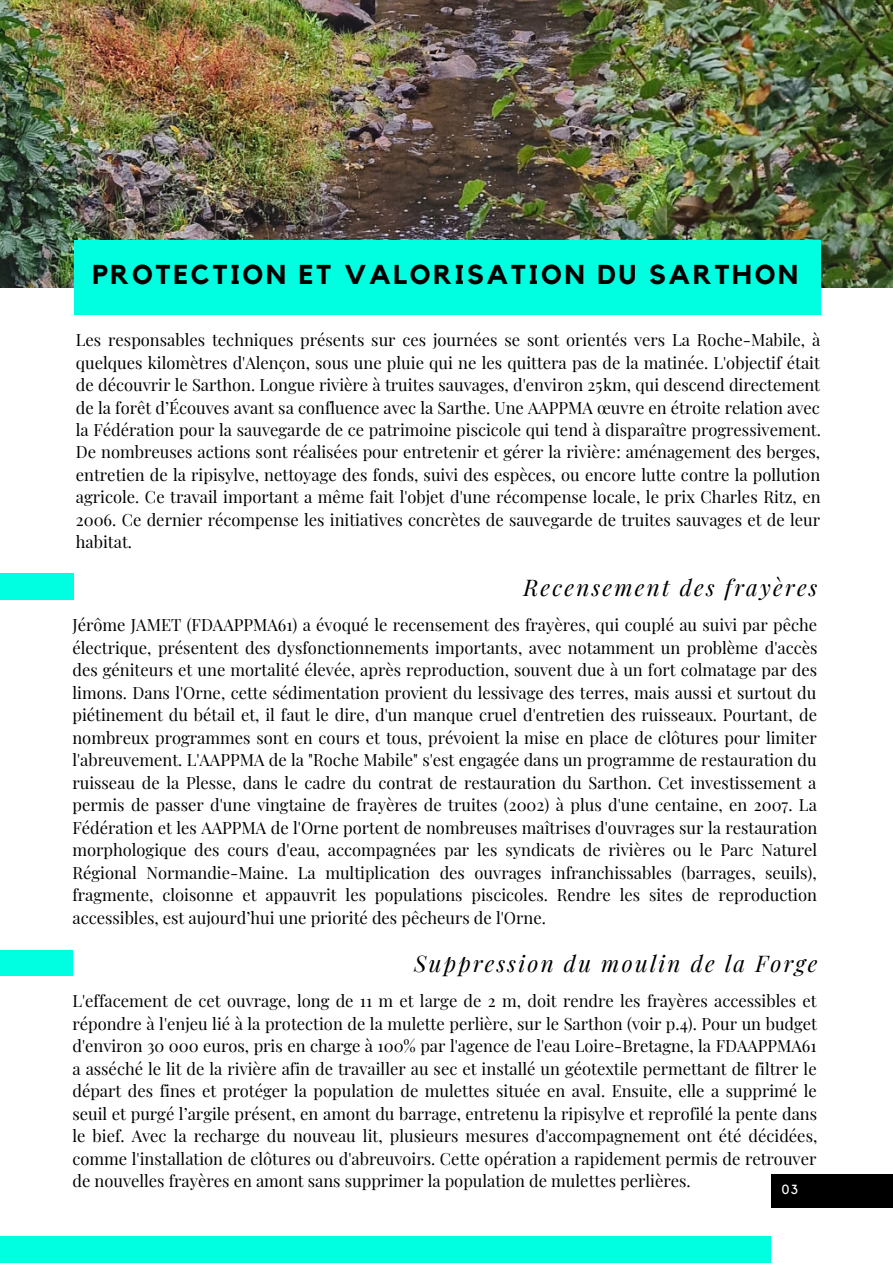
<style>
.page{position:relative;width:893px;height:1264px;background:#fff}
.page>*{position:absolute;margin:0;border:0;box-sizing:border-box;transform-origin:0 0}
.t1{font:700 27.15px "Kollektif";letter-spacing:.1em;color:#000}
.t2{font:italic 22.5px "Playfair Display";letter-spacing:.1em;color:#000}
.t3{font:16.5px/22.5px "Playfair Display";color:#000;text-align:justify}
.t4{font:13.2px "Kollektif";color:#fff}
</style>
<div class="page">
<img style="left:0;top:0;width:892px;height:287px">
<div style="left:74px;top:241px;width:747px;height:74px;background:#00ffe0"></div>
<div style="left:771px;top:1174px;width:121px;height:33px;background:#000"></div>
<div style="left:0;top:1236px;width:770px;height:26px;background:#00ffe0"></div>
<div style="left:0;top:574px;width:74px;height:25px;background:#00ffe0"></div>
<div style="left:0;top:950px;width:72px;height:25px;background:#00ffe0"></div>
<h1 class="t1" style="left:92px;top:262px;width:707px">PROTECTION ET VALORISATION DU SARTHON</h1>
<p class="t3" style="left:76px;top:328px;width:746px">Les responsables techniques présents sur ces journées se sont orientés vers La Roche-Mabile, à quelques kilomètres d'Alençon, sous une pluie qui ne les quittera pas de la matinée. L'objectif était de découvrir le Sarthon. Longue rivière à truites sauvages, d'environ 25km, qui descend directement de la forêt d’Écouves avant sa confluence avec la Sarthe. Une AAPPMA œuvre en étroite relation avec la Fédération pour la sauvegarde de ce patrimoine piscicole qui tend à disparaître progressivement.<br>De nombreuses actions sont réalisées pour entretenir et gérer la rivière: aménagement des berges, entretien de la ripisylve, nettoyage des fonds, suivi des espèces, ou encore lutte contre la pollution agricole. Ce travail important a même fait l'objet d'une récompense locale, le prix Charles Ritz, en 2006. Ce dernier récompense les initiatives concrètes de sauvegarde de truites sauvages et de leur habitat.</p>
<h2 class="t2" style="left:523px;top:571px;width:295px">Recensement des frayères</h2>
<p class="t3" style="left:72px;top:613px;width:746px">Jérôme JAMET (FDAAPPMA61) a évoqué le recensement des frayères, qui couplé au suivi par pêche électrique, présentent des dysfonctionnements importants, avec notamment un problème d'accès des géniteurs et une mortalité élevée, après reproduction, souvent due à un fort colmatage par des limons. Dans l'Orne, cette sédimentation provient du lessivage des terres, mais aussi et surtout du piétinement du bétail et, il faut le dire, d'un manque cruel d'entretien des ruisseaux. Pourtant, de nombreux programmes sont en cours et tous, prévoient la mise en place de clôtures pour limiter l'abreuvement. L'AAPPMA de la "Roche Mabile" s'est engagée dans un programme de restauration du ruisseau de la Plesse, dans le cadre du contrat de restauration du Sarthon. Cet investissement a permis de passer d'une vingtaine de frayères de truites (2002) à plus d'une centaine, en 2007. La Fédération et les AAPPMA de l'Orne portent de nombreuses maîtrises d'ouvrages sur la restauration morphologique des cours d'eau, accompagnées par les syndicats de rivières ou le Parc Naturel Régional Normandie-Maine. La multiplication des ouvrages infranchissables (barrages, seuils), fragmente, cloisonne et appauvrit les populations piscicoles. Rendre les sites de reproduction accessibles, est aujourd’hui une priorité des pêcheurs de l'Orne.</p>
<h2 class="t2" style="left:414px;top:947px;width:405px">Suppression du moulin de la Forge</h2>
<p class="t3" style="left:72px;top:989px;width:746px">L'effacement de cet ouvrage, long de 11 m et large de 2 m, doit rendre les frayères accessibles et répondre à l'enjeu lié à la protection de la mulette perlière, sur le Sarthon (voir p.4). Pour un budget d'environ 30 000 euros, pris en charge à 100% par l'agence de l'eau Loire-Bretagne, la FDAAPPMA61 a asséché le lit de la rivière afin de travailler au sec et installé un géotextile permettant de filtrer le départ des fines et protéger la population de mulettes située en aval. Ensuite, elle a supprimé le seuil et purgé l’argile présent, en amont du barrage, entretenu la ripisylve et reprofilé la pente dans le bief. Avec la recharge du nouveau lit, plusieurs mesures d'accompagnement ont été décidées, comme l'installation de clôtures ou d'abreuvoirs. Cette opération a rapidement permis de retrouver de nouvelles frayères en amont sans supprimer la population de mulettes perlières.</p>
<p class="t4" style="left:781px;top:1182px;width:18px">03</p>
</div>
